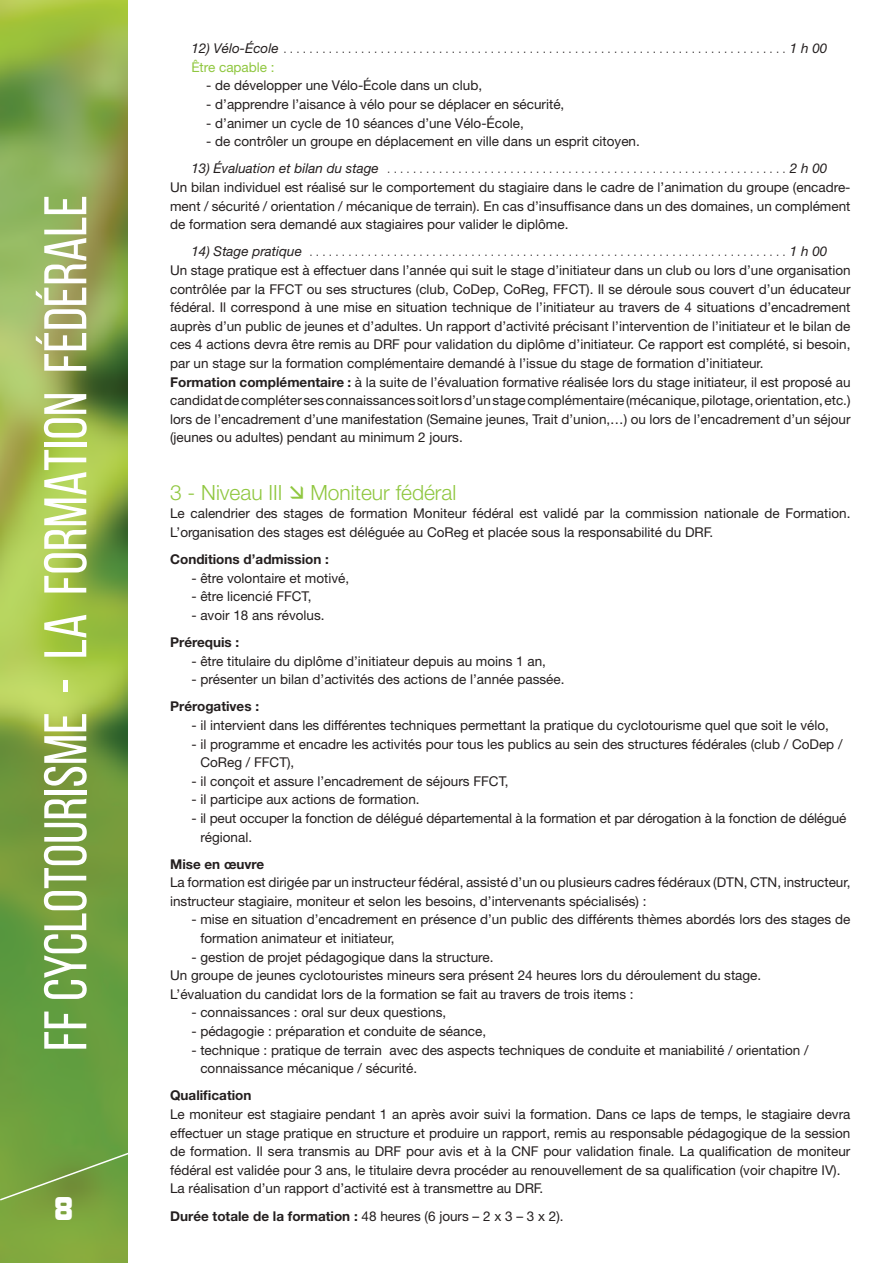
<style>
.page{position:relative;width:893px;height:1263px;background:#fff}
.page>*{position:absolute;margin:0;border:0;box-sizing:border-box;transform-origin:0 0}
.t1{font:60px "Bebas Neue";color:#fff}
.t2{font:30px "Kimberley";color:#fff}
.t3{font:300 21px "Helvetica Neue";color:#90c740}
.t4{font:13.5px/18.6px "Helvetica Neue";color:#241f1f}
.t5{font:700 13.5px "Helvetica Neue";color:#241f1f}
.t6{font:300 condensed 13.5px/18.6px "Helvetica Neue";color:#241f1f}
.s1{font-weight:400;font-style:italic;font-stretch:normal}
.s2{font-weight:400;font-stretch:normal;color:#90c740}
.s3{font-style:italic}
.s4{font-weight:300;font-stretch:condensed}
.s5{font-weight:700}
.s6{font-weight:400}
</style>
<div class="page">
<img style="left:0;top:0;width:128px;height:1263px">
<svg style="left:0;top:1151px;width:128px;height:51px;background:#75a043"></svg>
<h1 class="t1" style="left:33px;top:1051px;width:858px;rotate:-90deg">FF CYCLOTOURISME - LA FORMATION FÉDÉRALE</h1>
<h2 class="t2" style="left:55px;top:1191px;width:20px">8</h2>
<p class="t6" style="left:191px;top:39px;width:638px"><span class="s1">12) Vélo-École</span> . . . . . . . . . . . . . . . . . . . . . . . . . . . . . . . . . . . . . . . . . . . . . . . . . . . . . . . . . . . . . . . . . . . . . . . . . . . . . <span class="s1">1 h 00<br></span><span class="s2">Être capable :</span></p>
<p class="t4" style="left:206px;top:76px;width:277px">- de développer une Vélo-École dans un club,</p>
<p class="t4" style="left:206px;top:95px;width:360px">- d’apprendre l’aisance à vélo pour se déplacer en sécurité,</p>
<p class="t4" style="left:206px;top:113px;width:319px">- d’animer un cycle de 10 séances d’une Vélo-École,</p>
<p class="t4" style="left:206px;top:132px;width:435px">- de contrôler un groupe en déplacement en ville dans un esprit citoyen.</p>
<p class="t4" style="left:170px;top:159px;width:682px;text-indent:21px"><span class="s3">13) Évaluation et bilan du stage</span> <span class="s4">. . . . . . . . . . . . . . . . . . . . . . . . . . . . . . . . . . . . . . . . . . . . . . . . . . . . . . . . . . . . .</span> <span class="s3">2 h 00<br></span>Un bilan individuel est réalisé sur le comportement du stagiaire dans le cadre de l’animation du groupe (encadre&shy;ment / sécurité / orientation / mécanique de terrain). En cas d’insuffisance dans un des domaines, un complément de formation sera demandé aux stagiaires pour valider le diplôme.</p>
<p class="t4" style="left:170px;top:242px;width:682px;text-indent:21px"><span class="s3">14) Stage pratique</span> <span class="s4">. . . . . . . . . . . . . . . . . . . . . . . . . . . . . . . . . . . . . . . . . . . . . . . . . . . . . . . . . . . . . . . . . . . . . . . . .</span> <span class="s3">1 h 00<br></span>Un stage pratique est à effectuer dans l’année qui suit le stage d’initiateur dans un club ou lors d’une organisation contrôlée par la FFCT ou ses structures (club, CoDep, CoReg, FFCT). Il se déroule sous couvert d’un éducateur fédéral. Il correspond à une mise en situation technique de l’initiateur au travers de 4 situations d’encadrement auprès d’un public de jeunes et d’adultes. Un rapport d’activité précisant l’intervention de l’initiateur et le bilan de ces 4 actions devra être remis au DRF pour validation du diplôme d’initiateur. Ce rapport est complété, si besoin, par un stage sur la formation complémentaire demandé à l’issue du stage de formation d’initiateur.<br><span class="s5">Formation complémentaire :</span> à la suite de l’évaluation formative réalisée lors du stage initiateur, il est proposé au candidat de compléter ses connaissances soit lors d’un stage complémentaire (mécanique, pilotage, orientation, etc.) lors de l’encadrement d’une manifestation (Semaine jeunes, Trait d’union,…) ou lors de l’encadrement d’un séjour (jeunes ou adultes) pendant au minimum 2 jours.</p>
<h3 class="t3" style="left:170px;top:479px;width:114px">3 - Niveau III</h3>
<h3 class="t3" style="left:310px;top:479px;width:147px">Moniteur fédéral</h3>
<p class="t4" style="left:170px;top:504px;width:680px">Le calendrier des stages de formation Moniteur fédéral est validé par la commission nationale de Formation.<br>L’organisation des stages est déléguée au CoReg et placée sous la responsabilité du DRF.</p>
<p class="t5" style="left:170px;top:551px;width:160px">Conditions d’admission :</p>
<p class="t4" style="left:191px;top:568px;width:159px">- être volontaire et motivé,</p>
<p class="t4" style="left:191px;top:587px;width:122px">- être licencié FFCT,</p>
<p class="t4" style="left:191px;top:605px;width:133px">- avoir 18 ans révolus.</p>
<p class="t5" style="left:170px;top:634px;width:71px">Prérequis :</p>
<p class="t4" style="left:191px;top:651px;width:356px">- être titulaire du diplôme d’initiateur depuis au moins 1 an,</p>
<p class="t4" style="left:191px;top:670px;width:372px">- présenter un bilan d’activités des actions de l’année passée.</p>
<p class="t5" style="left:170px;top:698px;width:91px">Prérogatives :</p>
<p class="t4" style="left:191px;top:715px;width:639px">- il intervient dans les différentes techniques permettant la pratique du cyclotourisme quel que soit le vélo,</p>
<p class="t4" style="left:200px;top:734px;width:644px;text-indent:-9px">- il programme et encadre les activités pour tous les publics au sein des structures fédérales (club / CoDep /<br>CoReg / FFCT),</p>
<p class="t4" style="left:191px;top:771px;width:319px">- il conçoit et assure l’encadrement de séjours FFCT,</p>
<p class="t4" style="left:191px;top:790px;width:228px">- il participe aux actions de formation.</p>
<p class="t4" style="left:200px;top:809px;width:647px;text-indent:-9px">- il peut occuper la fonction de délégué départemental à la formation et par dérogation à la fonction de délégué régional.</p>
<p class="t5" style="left:170px;top:855px;width:96px">Mise en œuvre</p>
<p class="t4" style="left:170px;top:873px;width:682px">La formation est dirigée par un instructeur fédéral, assisté d’un ou plusieurs cadres fédéraux (DTN, CTN, instructeur, instructeur stagiaire, moniteur et selon les besoins, d’intervenants spécialisés) :</p>
<p class="t4" style="left:200px;top:910px;width:652px;text-indent:-9px">- mise en situation d’encadrement en présence d’un public des différents thèmes abordés lors des stages de formation animateur et initiateur,</p>
<p class="t4" style="left:170px;top:947px;width:593px;text-indent:21px">- gestion de projet pédagogique dans la structure.<br>Un groupe de jeunes cyclotouristes mineurs sera présent 24 heures lors du déroulement du stage.<br>L’évaluation du candidat lors de la formation se fait au travers de trois items :</p>
<p class="t4" style="left:191px;top:1003px;width:256px">- connaissances : oral sur deux questions,</p>
<p class="t4" style="left:191px;top:1022px;width:296px">- pédagogie : préparation et conduite de séance,</p>
<p class="t4" style="left:200px;top:1040px;width:610px;text-indent:-9px">- technique : pratique de terrain avec des aspects techniques de conduite et maniabilité / orientation / connaissance mécanique / sécurité.</p>
<p class="t5" style="left:170px;top:1087px;width:83px">Qualification</p>
<p class="t4" style="left:170px;top:1105px;width:682px">Le moniteur est stagiaire pendant 1 an après avoir suivi la formation. Dans ce laps de temps, le stagiaire devra effectuer un stage pratique en structure et produire un rapport, remis au responsable pédagogique de la session de formation. Il sera transmis au DRF pour avis et à la CNF pour validation finale. La qualification de moniteur fédéral est validée pour 3 ans, le titulaire devra procéder au renouvellement de sa qualification (voir chapitre IV).<br>La réalisation d’un rapport d’activité est à transmettre au DRF.</p>
<p class="t5" style="left:170px;top:1207px;width:395px">Durée totale de la formation : <span class="s6">48 heures (6 jours – 2 x 3 – 3 x 2).</span></p>
</div>
